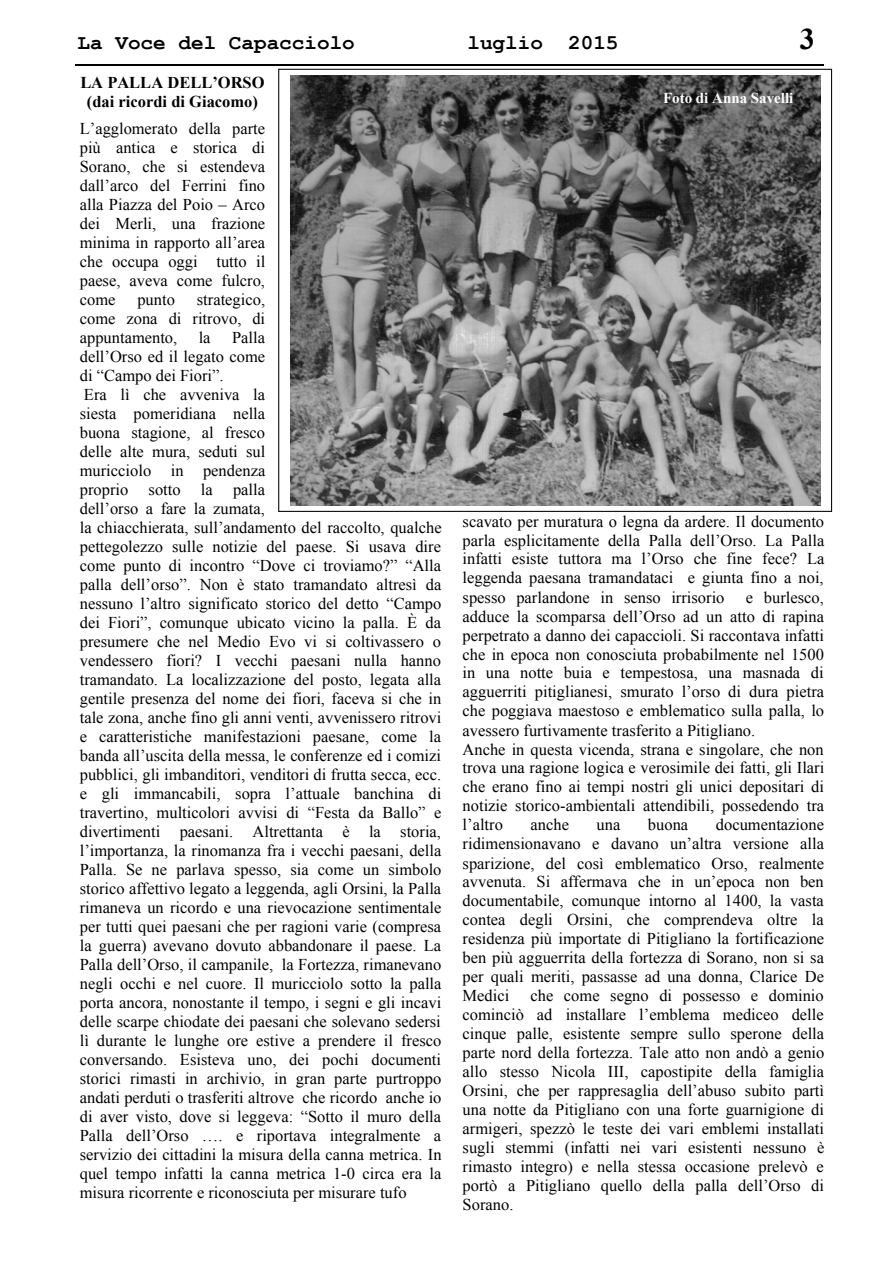
<style>
.page{position:relative;width:893px;height:1263px;background:#fff}
.page>*{position:absolute;margin:0;border:0;box-sizing:border-box;transform-origin:0 0}
.t1{font:700 30px "Times New Roman";color:#000}
.t2{font:700 21px "Courier New";color:#000}
.t3{font:16.5px/19px "Times New Roman";color:#000;text-align:justify}
.t4{font:700 16.5px/19px "Times New Roman";color:#000;text-align:center}
.t5{font:700 15px "Times New Roman";color:#fff}
</style>
<div class="page">
<hr style="left:75px;top:64px;width:749px;height:1px;background:#000">
<img style="left:290px;top:75px;width:530px;height:430px">
<p class="t2" style="left:78px;top:29px;width:279px">La Voce del Capacciolo</p>
<p class="t2" style="left:467px;top:29px;width:153px">luglio 2015</p>
<h1 class="t1" style="left:800px;top:18px;width:16px">3</h1>
<p class="t4" style="left:80px;top:72px;width:186px">LA PALLA DELL’ORSO (dai ricordi di Giacomo)</p>
<p class="t3" style="left:80px;top:119px;width:187px">L’agglomerato della parte più antica e storica di Sorano, che si estendeva dall’arco del Ferrini fino alla Piazza del Poio – Arco dei Merli, una frazione minima in rapporto all’area che occupa oggi tutto il paese, aveva come fulcro, come</p>
<p class="t5" style="left:663px;top:87px;width:132px">Foto di Anna Savelli</p>
<p class="t3" style="left:80px;top:290px;width:187px;text-indent:117px">strategico, come zona di ritrovo, di appuntamento,</p>
<p class="t3" style="left:137px;top:290px;width:39px">punto</p>
<p class="t3" style="left:80px;top:328px;width:363px;text-align:left;text-indent:152px">Palla<br>dell’Orso ed il legato come<br>di “Campo dei Fiori”.<br>Era lì che avveniva la<br>siesta pomeridiana nella<br>buona stagione, al fresco<br>delle alte mura, seduti sul<br>muricciolo in pendenza<br>proprio sotto la palla<br>dell’orso a fare la zumata,<br>la chiacchierata, sull’andamento del raccolto, qualche pettegolezzo sulle notizie del paese. Si usava dire come punto di incontro “Dove ci troviamo?” “Alla palla dell’orso”. Non è stato tramandato altresì da nessuno l’altro significato storico del detto “Campo dei Fiori”, comunque ubicato vicino la palla. È da presumere che nel Medio Evo vi si coltivassero o vendessero fiori? I vecchi paesani nulla hanno tramandato. La localizzazione del posto, legata alla gentile presenza del nome dei fiori, faceva si che in tale zona, anche fino gli anni venti, avvenissero ritrovi e caratteristiche manifestazioni paesane, come la banda all’uscita della messa, le conferenze ed i comizi pubblici, gli imbanditori, venditori di frutta secca, ecc. e gli immancabili, sopra l’attuale banchina di travertino, multicolori avvisi di “Festa da Ballo” e divertimenti paesani. Altrettanta è la storia, l’importanza, la rinomanza fra i vecchi paesani, della Palla. Se ne parlava spesso, sia come un simbolo storico affettivo legato a leggenda, agli Orsini, la Palla rimaneva un ricordo e una rievocazione sentimentale per tutti quei paesani che per ragioni varie (compresa la guerra) avevano dovuto abbandonare il paese. La Palla dell’Orso, il campanile, la Fortezza, rimanevano negli occhi e nel cuore. Il muricciolo sotto la palla porta ancora, nonostante il tempo, i segni e gli incavi delle scarpe chiodate dei paesani che solevano sedersi lì durante le lunghe ore estive a prendere il fresco conversando. Esisteva uno, dei pochi documenti storici rimasti in archivio, in gran parte purtroppo andati perduti o trasferiti altrove che ricordo anche io di aver visto, dove si leggeva: “Sotto il muro della Palla dell’Orso …. e riportava integralmente a servizio dei cittadini la misura della canna metrica. In quel tempo infatti la canna metrica 1-0 circa era la misura ricorrente e riconosciuta per misurare tufo</p>
<p class="t3" style="left:199px;top:328px;width:13px">la</p>
<p class="t3" style="left:463px;top:511px;width:363px">scavato per muratura o legna da ardere. Il documento parla esplicitamente della Palla dell’Orso. La Palla infatti esiste tuttora ma l’Orso che fine fece? La leggenda paesana tramandataci e giunta fino a noi, spesso parlandone in senso irrisorio</p>
<p class="t3" style="left:463px;top:587px;width:363px;text-align:left;text-indent:283px">e burlesco, adduce la scomparsa dell’Orso ad un atto di rapina perpetrato a danno dei capaccioli. Si raccontava infatti che in epoca non conosciuta probabilmente nel 1500 in una notte buia e tempestosa, una masnada di agguerriti pitiglianesi, smurato l’orso di dura pietra che poggiava maestoso e emblematico sulla palla, lo avessero furtivamente trasferito a Pitigliano.<br>Anche in questa vicenda, strana e singolare, che non trova una ragione logica e verosimile dei fatti, gli Ilari che erano fino ai tempi nostri gli unici depositari di notizie storico-ambientali attendibili, possedendo tra l’altro</p>
<p class="t3" style="left:463px;top:815px;width:363px;text-indent:253px">documentazione ridimensionavano e davano un’altra versione alla sparizione, del così emblematico Orso, realmente avvenuta. Si affermava che in un’epoca non ben documentabile, comunque intorno al 1400, la vasta contea degli Orsini, che comprendeva oltre la residenza più importate di Pitigliano la fortificazione ben più agguerrita della fortezza di Sorano, non si sa per quali meriti, passasse ad una donna, Clarice De Medici</p>
<p class="t3" style="left:531px;top:815px;width:40px">anche</p>
<p class="t3" style="left:597px;top:815px;width:25px">una</p>
<p class="t3" style="left:648px;top:815px;width:42px">buona</p>
<p class="t3" style="left:463px;top:986px;width:363px;text-indent:68px">che come segno di possesso e dominio cominciò ad installare l’emblema mediceo delle cinque palle, esistente sempre sullo sperone della parte nord della fortezza. Tale atto non andò a genio allo stesso Nicola III, capostipite della famiglia Orsini, che per rappresaglia dell’abuso subito partì una notte da Pitigliano con una forte guarnigione di armigeri, spezzò le teste dei vari emblemi installati sugli stemmi (infatti nei vari esistenti nessuno è rimasto integro) e nella stessa occasione prelevò e portò a Pitigliano quello della palla dell’Orso di Sorano.</p>
</div>
